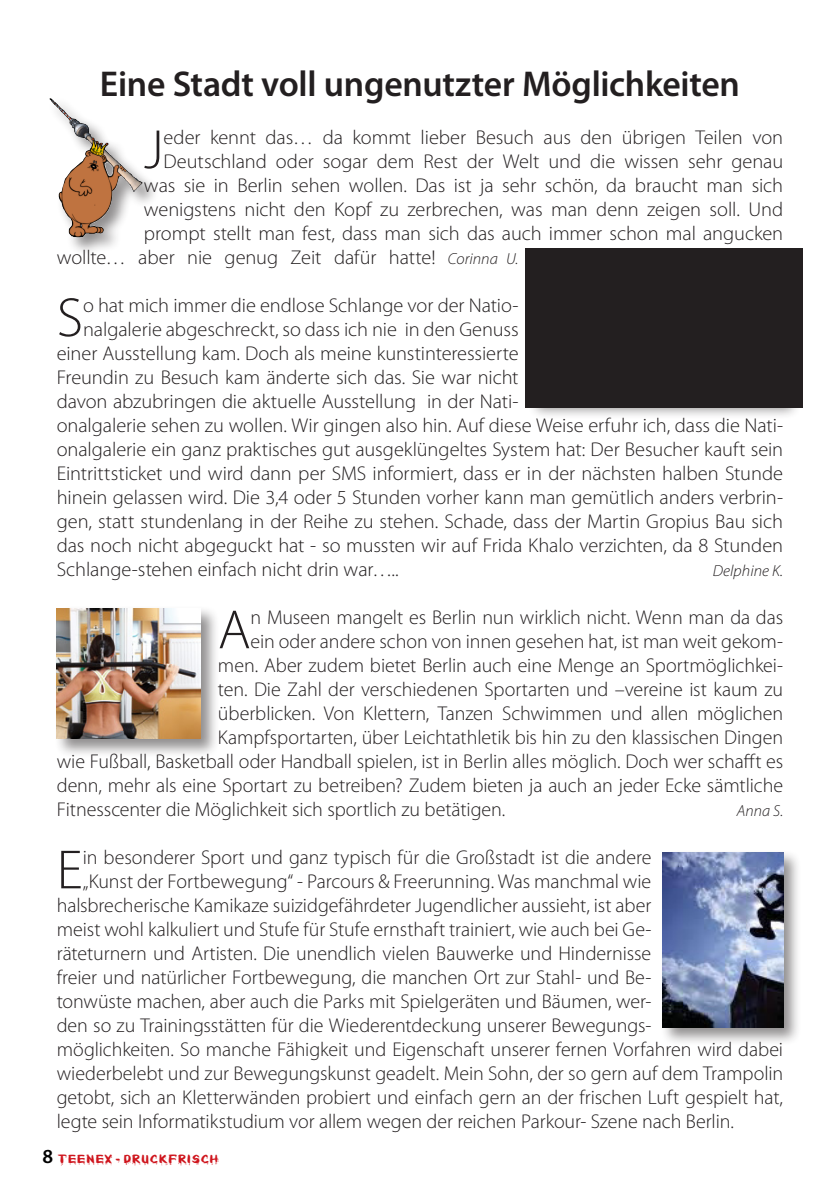
<style>
.page{position:relative;width:840px;height:1191px;background:#fff}
.page>*{position:absolute;margin:0;border:0;box-sizing:border-box;transform-origin:0 0}
.t1{font:300 55.6px "Myriad Pro";color:#231f20}
.t2{font:600 36px "Myriad Pro";letter-spacing:-.01em;color:#231f20}
.t3{font:300 20px "Myriad Pro";letter-spacing:-.005em;color:#231f20}
.t4{font:italic 300 16px "Myriad Pro";letter-spacing:.005em;color:#231f20}
.t5{font:12px "Mephisto";letter-spacing:.07em;color:#cf151d;scale:1.5 1}
.s1{font-style:italic;font-size:16px}
.s2{font-family:"Myriad Pro";font-weight:600;font-size:20px;color:#000}
</style>
<div class="page">
<div style="left:46px;top:95px;width:127px;height:173px;background:#231f20;opacity:.5"></div>
<img style="left:49px;top:98px;width:94px;height:139px">
<div style="left:526px;top:250px;width:283px;height:184px;background:#231f20;opacity:.5"></div>
<div style="left:54px;top:605px;width:174px;height:162px;background:#231f20;opacity:.5"></div>
<img style="left:57px;top:608px;width:144px;height:131px">
<div style="left:659px;top:849px;width:151px;height:205px;background:#231f20;opacity:.5"></div>
<img style="left:662px;top:852px;width:120px;height:175px">
<div style="left:525px;top:248px;width:277px;height:159px;background:#231f20"></div>
<h2 class="t2" style="left:100px;top:64px;width:641px">Eine Stadt voll ungenutzter Möglichkeiten</h2>
<h1 class="t1" style="left:144px;top:119px;width:21px">J</h1>
<p class="t3" style="left:163px;top:126px;width:620px">eder kennt das… da kommt lieber Besuch aus den übrigen Teilen von</p>
<p class="t3" style="left:163px;top:150px;width:621px">Deutschland oder sogar dem Rest der Welt und die wissen sehr genau</p>
<p class="t3" style="left:144px;top:174px;width:640px">was sie in Berlin sehen wollen. Das ist ja sehr schön, da braucht man sich</p>
<p class="t3" style="left:144px;top:198px;width:640px">wenigstens nicht den Kopf zu zerbrechen, was man denn zeigen soll. Und</p>
<p class="t3" style="left:144px;top:222px;width:640px">prompt stellt man fest, dass man sich das auch immer schon mal angucken</p>
<p class="t3" style="left:57px;top:246px;width:463px">wollte… aber nie genug Zeit dafür hatte! <span class="s1">Corinna U.</span></p>
<h1 class="t1" style="left:57px;top:287px;width:28px">S</h1>
<p class="t3" style="left:83px;top:294px;width:437px">o hat mich immer die endlose Schlange vor der Natio-</p>
<p class="t3" style="left:83px;top:318px;width:437px">nalgalerie abgeschreckt, so dass ich nie in den Genuss</p>
<p class="t3" style="left:57px;top:342px;width:463px">einer Ausstellung kam. Doch als meine kunstinteressierte</p>
<p class="t3" style="left:57px;top:366px;width:463px">Freundin zu Besuch kam änderte sich das. Sie war nicht</p>
<p class="t3" style="left:57px;top:390px;width:463px">davon abzubringen die aktuelle Ausstellung in der Nati-</p>
<p class="t3" style="left:57px;top:414px;width:727px">onalgalerie sehen zu wollen. Wir gingen also hin. Auf diese Weise erfuhr ich, dass die Nati-</p>
<p class="t3" style="left:57px;top:438px;width:727px">onalgalerie ein ganz praktisches gut ausgeklüngeltes System hat: Der Besucher kauft sein</p>
<p class="t3" style="left:57px;top:462px;width:727px">Eintrittsticket und wird dann per SMS informiert, dass er in der nächsten halben Stunde</p>
<p class="t3" style="left:57px;top:486px;width:727px">hinein gelassen wird. Die 3,4 oder 5 Stunden vorher kann man gemütlich anders verbrin-</p>
<p class="t3" style="left:57px;top:510px;width:727px">gen, statt stundenlang in der Reihe zu stehen. Schade, dass der Martin Gropius Bau sich</p>
<p class="t3" style="left:57px;top:534px;width:727px">das noch nicht abgeguckt hat - so mussten wir auf Frida Khalo verzichten, da 8 Stunden</p>
<p class="t3" style="left:57px;top:558px;width:343px">Schlange-stehen einfach nicht drin war…..</p>
<p class="t4" style="left:712px;top:562px;width:72px">Delphine K.</p>
<h1 class="t1" style="left:218px;top:599px;width:34px">A</h1>
<p class="t3" style="left:250px;top:606px;width:534px">n Museen mangelt es Berlin nun wirklich nicht. Wenn man da das</p>
<p class="t3" style="left:250px;top:630px;width:534px">ein oder andere schon von innen gesehen hat, ist man weit gekom-</p>
<p class="t3" style="left:218px;top:654px;width:566px">men. Aber zudem bietet Berlin auch eine Menge an Sportmöglichkei-</p>
<p class="t3" style="left:218px;top:678px;width:566px">ten. Die Zahl der verschiedenen Sportarten und –vereine ist kaum zu</p>
<p class="t3" style="left:218px;top:702px;width:566px">überblicken. Von Klettern, Tanzen Schwimmen und allen möglichen</p>
<p class="t3" style="left:218px;top:726px;width:566px">Kampfsportarten, über Leichtathletik bis hin zu den klassischen Dingen</p>
<p class="t3" style="left:57px;top:750px;width:727px">wie Fußball, Basketball oder Handball spielen, ist in Berlin alles möglich. Doch wer schafft es</p>
<p class="t3" style="left:57px;top:774px;width:727px">denn, mehr als eine Sportart zu betreiben? Zudem bieten ja auch an jeder Ecke sämtliche</p>
<p class="t3" style="left:57px;top:798px;width:450px">Fitnesscenter die Möglichkeit sich sportlich zu betätigen.</p>
<p class="t4" style="left:736px;top:802px;width:48px">Anna S.</p>
<h1 class="t1" style="left:57px;top:839px;width:27px">E</h1>
<p class="t3" style="left:83px;top:846px;width:570px">in besonderer Sport und ganz typisch für die Großstadt ist die andere</p>
<p class="t3" style="left:83px;top:870px;width:569px">„Kunst der Fortbewegung“ - Parcours &amp; Freerunning. Was manchmal wie</p>
<p class="t3" style="left:57px;top:894px;width:595px">halsbrecherische Kamikaze suizidgefährdeter Jugendlicher aussieht, ist aber</p>
<p class="t3" style="left:57px;top:918px;width:596px">meist wohl kalkuliert und Stufe für Stufe ernsthaft trainiert, wie auch bei Ge-</p>
<p class="t3" style="left:57px;top:942px;width:595px">räteturnern und Artisten. Die unendlich vielen Bauwerke und Hindernisse</p>
<p class="t3" style="left:57px;top:966px;width:596px">freier und natürlicher Fortbewegung, die manchen Ort zur Stahl- und Be-</p>
<p class="t3" style="left:57px;top:990px;width:596px">tonwüste machen, aber auch die Parks mit Spielgeräten und Bäumen, wer-</p>
<p class="t3" style="left:57px;top:1014px;width:596px">den so zu Trainingsstätten für die Wiederentdeckung unserer Bewegungs-</p>
<p class="t3" style="left:57px;top:1038px;width:727px">möglichkeiten. So manche Fähigkeit und Eigenschaft unserer fernen Vorfahren wird dabei</p>
<p class="t3" style="left:57px;top:1062px;width:727px">wiederbelebt und zur Bewegungskunst geadelt. Mein Sohn, der so gern auf dem Trampolin</p>
<p class="t3" style="left:57px;top:1086px;width:727px">getobt, sich an Kletterwänden probiert und einfach gern an der frischen Luft gespielt hat,</p>
<p class="t3" style="left:57px;top:1110px;width:678px">legte sein Informatikstudium vor allem wegen der reichen Parkour- Szene nach Berlin.</p>
<p class="t5" style="left:43px;top:1152px;width:118px"><span class="s2">8</span> TEENEX - DRUCKFRISCH</p>
</div>
